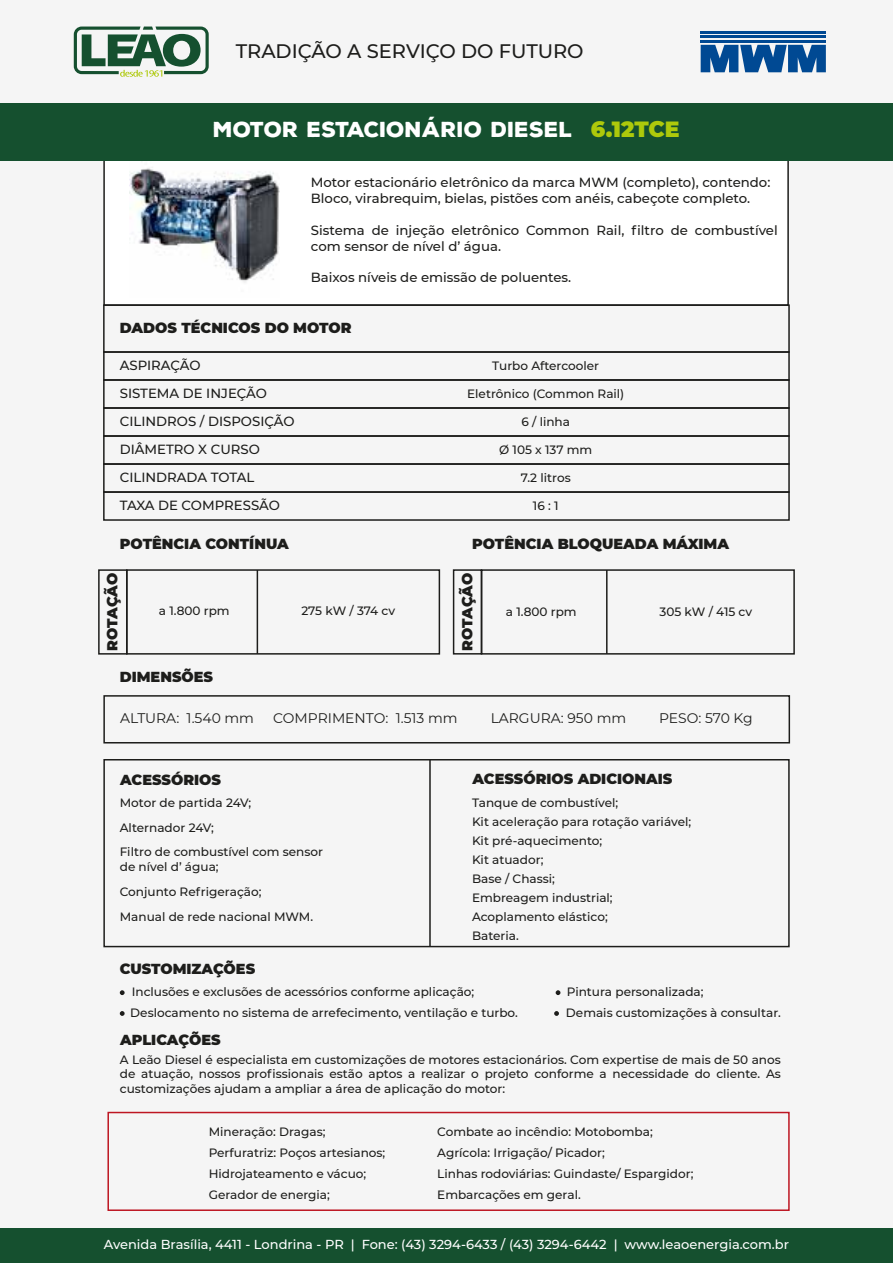
<style>
.page{position:relative;width:893px;height:1263px;background:#f5f5f5}
.page>*{position:absolute;margin:0;border:0;box-sizing:border-box;transform-origin:0 0}
.t1{font:900 21px "Nexa Rust Sans";color:#fff}
.t2{font:500 19.5px "Montserrat";color:#1d1d1b}
.t3{font:900 14.55px "Montserrat";color:#1d1d1b}
.t4{font:13.95px "Montserrat";color:#1d1d1b}
.t5{font:900 13.5px "Montserrat";color:#1d1d1b}
.t6{font:500 13.2px/15.9px "Montserrat";color:#1d1d1b}
.t7{font:500 13.05px "Montserrat";color:#fff}
.t8{font:500 12px/18.9px "Montserrat";color:#1d1d1b}
.s1{font-family:"Montserrat";font-size:21.9px;color:#aec90b}
</style>
<div class="page">
<div style="left:0;top:1228px;width:893px;height:35px;background:#15502f"></div>
<div style="left:103px;top:155px;width:686px;height:151px;background:#fff;border:2px solid #1d1d1b"></div>
<div style="left:103px;top:304px;width:687px;height:49px;border:2px solid #1d1d1b"></div>
<div style="left:103px;top:695px;width:687px;height:48px;border:2px solid #1d1d1b"></div>
<div style="left:103px;top:379px;width:687px;height:30px;border:2px solid #1d1d1b"></div>
<div style="left:103px;top:407px;width:687px;height:30px;border:2px solid #1d1d1b"></div>
<div style="left:103px;top:435px;width:687px;height:30px;border:2px solid #1d1d1b"></div>
<div style="left:103px;top:463px;width:687px;height:30px;border:2px solid #1d1d1b"></div>
<div style="left:103px;top:491px;width:687px;height:30px;border:2px solid #1d1d1b"></div>
<div style="left:103px;top:759px;width:687px;height:188px;border:2px solid #1d1d1b"></div>
<hr style="left:429px;top:760px;width:2px;height:186px;background:#1d1d1b">
<div style="left:107px;top:1112px;width:683px;height:99px;border:2px solid #bd1622"></div>
<svg style="left:74px;top:27px;width:135px;height:50px"></svg>
<hr style="left:701px;top:31px;width:125px;height:2px;background:#004993">
<hr style="left:701px;top:36px;width:125px;height:2px;background:#004993">
<hr style="left:701px;top:40px;width:125px;height:2px;background:#004993">
<svg style="left:701px;top:45px;width:125px;height:27px;background:#2d68a5"></svg>
<svg style="left:120px;top:990px;width:5px;height:5px"></svg>
<svg style="left:120px;top:1011px;width:5px;height:5px"></svg>
<svg style="left:554px;top:1011px;width:5px;height:5px"></svg>
<svg style="left:556px;top:990px;width:4px;height:5px"></svg>
<div style="left:98px;top:569px;width:30px;height:86px;border:2px solid #1d1d1b"></div>
<div style="left:453px;top:569px;width:29px;height:86px;border:2px solid #1d1d1b"></div>
<div style="left:126px;top:569px;width:314px;height:86px;border:2px solid #1d1d1b"></div>
<hr style="left:257px;top:570px;width:1px;height:84px;background:#1d1d1b">
<div style="left:481px;top:569px;width:314px;height:86px;border:2px solid #1d1d1b"></div>
<hr style="left:606px;top:570px;width:2px;height:84px;background:#1d1d1b">
<img style="left:129px;top:167px;width:150px;height:116px">
<div style="left:0;top:103px;width:893px;height:58px;background:#15502f"></div>
<h2 class="t2" style="left:236px;top:37px;width:349px">TRADIÇÃO A SERVIÇO DO FUTURO</h2>
<h1 class="t1" style="left:213px;top:116px;width:468px">MOTOR ESTACIONÁRIO DIESEL <span class="s1">6.12TCE</span></h1>
<p class="t5" style="left:310px;top:172px;width:88px">DESCRIÇÃO</p>
<p class="t6" style="left:311px;top:174px;width:461px">Motor estacionário eletrônico da marca MWM (completo), contendo:<br>Bloco, virabrequim, bielas, pistões com anéis, cabeçote completo.</p>
<p class="t6" style="left:311px;top:221px;width:468px">Sistema de injeção eletrônico Common Rail, filtro de combustível com sensor de nível d’ água.</p>
<p class="t6" style="left:311px;top:269px;width:262px">Baixos níveis de emissão de poluentes.</p>
<p class="t3" style="left:120px;top:317px;width:233px">DADOS TÉCNICOS DO MOTOR</p>
<p class="t6" style="left:120px;top:357px;width:82px">ASPIRAÇÃO</p>
<p class="t8" style="left:492px;top:356px;width:108px">Turbo Aftercooler</p>
<p class="t6" style="left:120px;top:385px;width:149px">SISTEMA DE INJEÇÃO</p>
<p class="t8" style="left:467px;top:384px;width:159px">Eletrônico (Common Rail)</p>
<p class="t6" style="left:120px;top:413px;width:176px">CILINDROS / DISPOSIÇÃO</p>
<p class="t8" style="left:521px;top:412px;width:50px">6 / linha</p>
<p class="t6" style="left:120px;top:441px;width:142px">DIÂMETRO X CURSO</p>
<p class="t8" style="left:499px;top:440px;width:95px">Ø 105 x 137 mm</p>
<p class="t6" style="left:120px;top:469px;width:136px">CILINDRADA TOTAL</p>
<p class="t8" style="left:521px;top:468px;width:51px">7.2 litros</p>
<p class="t6" style="left:120px;top:497px;width:162px">TAXA DE COMPRESSÃO</p>
<p class="t8" style="left:533px;top:496px;width:27px">16 : 1</p>
<p class="t3" style="left:120px;top:532px;width:171px">POTÊNCIA CONTÍNUA</p>
<p class="t3" style="left:472px;top:532px;width:258px">POTÊNCIA BLOQUEADA MÁXIMA</p>
<p class="t3" style="left:102px;top:651px;width:79px;rotate:-90deg">ROTAÇÃO</p>
<p class="t3" style="left:456px;top:651px;width:79px;rotate:-90deg">ROTAÇÃO</p>
<p class="t8" style="left:159px;top:601px;width:72px">a 1.800 rpm</p>
<p class="t8" style="left:301px;top:601px;width:95px">275 kW / 374 cv</p>
<p class="t8" style="left:506px;top:601px;width:72px">a 1.800 rpm</p>
<p class="t8" style="left:659px;top:601px;width:94px">305 kW / 415 cv</p>
<p class="t3" style="left:120px;top:665px;width:95px">DIMENSÕES</p>
<p class="t4" style="left:120px;top:709px;width:135px">ALTURA: 1.540 mm</p>
<p class="t4" style="left:273px;top:709px;width:186px">COMPRIMENTO: 1.513 mm</p>
<p class="t4" style="left:491px;top:709px;width:137px">LARGURA: 950 mm</p>
<p class="t4" style="left:659px;top:709px;width:95px">PESO: 570 Kg</p>
<p class="t3" style="left:120px;top:769px;width:102px">ACESSÓRIOS</p>
<p class="t8" style="left:120px;top:789px;width:205px;line-height:24.9px">Motor de partida 24V;<br>Alternador 24V;<br>Filtro de combustível com sensor</p>
<p class="t8" style="left:120px;top:854px;width:195px;line-height:24.9px">de nível d’ água;<br>Conjunto Refrigeração;<br>Manual de rede nacional MWM.</p>
<p class="t3" style="left:120px;top:958px;width:137px">CUSTOMIZAÇÕES</p>
<p class="t3" style="left:472px;top:768px;width:202px">ACESSÓRIOS ADICIONAIS</p>
<p class="t8" style="left:472px;top:792px;width:221px">Tanque de combustível;<br>Kit aceleração para rotação variável;<br>Kit pré-aquecimento;<br>Kit atuador;<br>Base / Chassi;<br>Embreagem industrial;<br>Acoplamento elástico;<br>Bateria.</p>
<p class="t8" style="left:130px;top:981px;width:389px;line-height:20.9px">Inclusões e exclusões de acessórios conforme aplicação;<br>Deslocamento no sistema de arrefecimento, ventilação e turbo.</p>
<p class="t8" style="left:566px;top:981px;width:216px;line-height:20.9px">Pintura personalizada;<br>Demais customizações à consultar.</p>
<p class="t3" style="left:120px;top:1028px;width:102px">APLICAÇÕES</p>
<p class="t8" style="left:120px;top:1052px;width:663px;line-height:14.5px;text-align:justify">A Leão Diesel é especialista em customizações de motores estacionários. Com expertise de mais de 50 anos de atuação, nossos profissionais estão aptos a realizar o projeto conforme a necessidade do cliente. As customizações ajudam a ampliar a área de aplicação do motor:</p>
<p class="t8" style="left:209px;top:1121px;width:178px;line-height:20.9px">Mineração: Dragas;<br>Perfuratriz: Poços artesianos;<br>Hidrojateamento e vácuo;<br>Gerador de energia;</p>
<p class="t8" style="left:437px;top:1122px;width:217px">Combate ao incêndio: Motobomba;</p>
<p class="t8" style="left:437px;top:1143px;width:169px">Agrícola: Irrigação/ Picador;</p>
<p class="t8" style="left:437px;top:1163px;width:258px">Linhas rodoviárias: Guindaste/ Espargidor;</p>
<p class="t8" style="left:437px;top:1184px;width:145px">Embarcações em geral.</p>
<p class="t7" style="left:104px;top:1236px;width:687px">Avenida Brasília, 4411 - Londrina - PR | Fone: (43) 3294-6433 / (43) 3294-6442 | www.leaoenergia.com.br</p>
</div>
